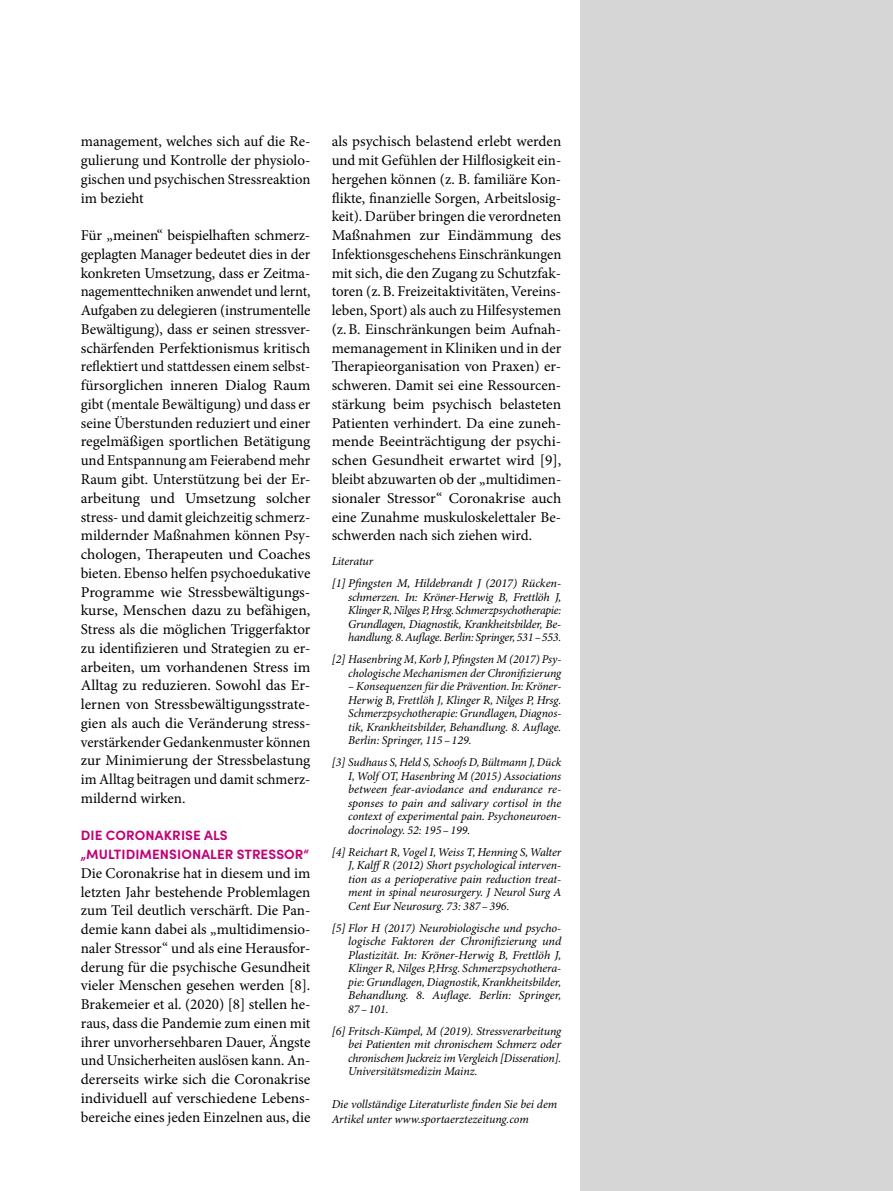
<style>
.page{position:relative;width:893px;height:1191px;background:#fff}
.page>*{position:absolute;margin:0;border:0;box-sizing:border-box;transform-origin:0 0}
.t1{font:15px/18.8px "Minion Pro";color:#000;text-align:justify}
.t2{font:700 13.5px/18.8px "Sofia Pro";letter-spacing:.005em;color:#c10077}
.t3{font:italic 12px/13.5px "Minion Pro";letter-spacing:-.01em;color:#000;text-align:justify}
</style>
<div class="page">
<div style="left:580px;top:0;width:313px;height:1191px;background:#d6d6d6"></div>
<p class="t1" style="left:81px;top:132px;width:231px">management, welches sich auf die Re&shy;gulierung und Kontrolle der physiolo&shy;gischen und psychischen Stressreaktion im bezieht</p>
<p class="t1" style="left:81px;top:226px;width:231px">Für „meinen“ beispielhaften schmerz&shy;geplagten Manager bedeutet dies in der konkreten Umsetzung, dass er Zeitma&shy;nagementtechniken anwendet und lernt, Aufgaben zu delegieren (instrumentelle Bewältigung), dass er seinen stressver&shy;schärfenden Perfektionismus kritisch reflektiert und stattdessen einem selbst&shy;fürsorglichen inneren Dialog Raum gibt (mentale Bewältigung) und dass er seine Überstunden reduziert und einer regelmäßigen sportlichen Betätigung und Entspannung am Feierabend mehr Raum gibt. Unterstützung bei der Er&shy;arbeitung und Umsetzung solcher stress- und damit gleichzeitig schmerz&shy;mildernder Maßnahmen können Psy&shy;chologen, Therapeuten und Coaches bieten. Ebenso helfen psychoedukative Programme wie Stressbewältigungs&shy;kurse, Menschen dazu zu befähigen, Stress als die möglichen Triggerfaktor zu identifizieren und Strategien zu er&shy;arbeiten, um vorhandenen Stress im Alltag zu reduzieren. Sowohl das Er&shy;lernen von Stressbewältigungsstrate&shy;gien als auch die Veränderung stress&shy;verstärkender Gedankenmuster können zur Minimierung der Stressbelastung im Alltag beitragen und damit schmerz&shy;mildernd wirken.</p>
<p class="t2" style="left:81px;top:825px;width:230px">DIE CORONAKRISE ALS „MULTIDIMENSIONALER STRESSOR“</p>
<p class="t1" style="left:81px;top:863px;width:231px">Die Coronakrise hat in diesem und im letzten Jahr bestehende Problemlagen zum Teil deutlich verschärft. Die Pan&shy;demie kann dabei als „multidimensio&shy;naler Stressor“ und als eine Herausfor&shy;derung für die psychische Gesundheit vieler Menschen gesehen werden [8].<br>Brakemeier et al. (2020) [8] stellen he&shy;raus, dass die Pandemie zum einen mit ihrer unvorhersehbaren Dauer, Ängste und Unsicherheiten auslösen kann. An&shy;dererseits wirke sich die Coronakrise individuell auf verschiedene Lebens&shy;bereiche eines jeden Einzelnen aus, die</p>
<p class="t1" style="left:332px;top:132px;width:231px">als psychisch belastend erlebt werden und mit Gefühlen der Hilflosigkeit ein&shy;hergehen können (z. B. familiäre Kon&shy;flikte, finanzielle Sorgen, Arbeitslosig&shy;keit). Darüber bringen die verordneten Maßnahmen zur Eindämmung des Infektionsgeschehens Einschränkungen mit sich, die den Zugang zu Schutzfak&shy;toren (z.B. Freizeitaktivitäten, Vereins&shy;leben, Sport) als auch zu Hilfesystemen (z.B. Einschränkungen beim Aufnah&shy;memanagement in Kliniken und in der Therapieorganisation von Praxen) er&shy;schweren. Damit sei eine Ressourcen&shy;stärkung beim psychisch belasteten Patienten verhindert. Da eine zuneh&shy;mende Beeinträchtigung der psychi&shy;schen Gesundheit erwartet wird [9], bleibt abzuwarten ob der „multidimen&shy;sionaler Stressor“ Coronakrise auch eine Zunahme muskuloskelettaler Be&shy;schwerden nach sich ziehen wird.</p>
<p class="t3" style="left:332px;top:551px;width:231px;line-height:22px">Literatur<br>[1] Pfingsten M, Hildebrandt J (2017) Rücken-</p>
<p class="t3" style="left:348px;top:590px;width:215px">schmerzen. In: Kröner-Herwig B, Frettlöh J, Klinger R, Nilges P, Hrsg. Schmerzpsychotherapie:<br>Grundlagen, Diagnostik, Krankheitsbilder, Be&shy;handlung. 8. Auflage. Berlin: Springer, 531–553.</p>
<p class="t3" style="left:332px;top:653px;width:231px;text-align:right">[2] Hasenbring M, Korb J, Pfingsten M (2017) Psy&shy;chologische Mechanismen der Chronifizierung</p>
<p class="t3" style="left:348px;top:680px;width:215px">– Konsequenzen für die Prävention. In: Kröner-Herwig B, Frettlöh J, Klinger R, Nilges P, Hrsg.<br>Schmerzpsychotherapie: Grundlagen, Diagnos&shy;tik, Krankheitsbilder, Behandlung. 8. Auflage.<br>Berlin: Springer, 115–129.</p>
<p class="t3" style="left:348px;top:756px;width:215px;text-indent:-17px">[3] Sudhaus S, Held S, Schoofs D, Bültmann J, Dück I, Wolf OT, Hasenbring M (2015) Associations between fear-aviodance and endurance re&shy;sponses to pain and salivary cortisol in the context of experimental pain. Psychoneuroen&shy;docrinology. 52: 195–199.</p>
<p class="t3" style="left:348px;top:845px;width:215px;text-indent:-17px">[4] Reichart R, Vogel I, Weiss T, Henning S, Walter J, Kalff R (2012) Short psychological interven&shy;tion as a perioperative pain reduction treat&shy;ment in spinal neurosurgery. J Neurol Surg A Cent Eur Neurosurg. 73: 387 –396.</p>
<p class="t3" style="left:348px;top:921px;width:215px;text-indent:-17px">[5] Flor H (2017) Neurobiologische und psycho&shy;logische Faktoren der Chronifizierung und Plastizität. In: Kröner-Herwig B, Frettlöh J, Klinger R, Nilges P,Hrsg. Schmerzpsychothera&shy;pie: Grundlagen, Diagnostik, Krankheitsbilder, Behandlung. 8. Auflage. Berlin: Springer, 87 –101.</p>
<p class="t3" style="left:348px;top:1024px;width:215px;text-indent:-17px">[6] Fritsch-Kümpel, M (2019). Stressverarbeitung bei Patienten mit chronischem Schmerz oder chronischem Juckreiz im Vergleich [Disseration].<br>Universitätsmedizin Mainz.</p>
<p class="t3" style="left:332px;top:1097px;width:227px;line-height:15px">Die vollständige Literaturliste finden Sie bei dem<br>Artikel unter www.sportaerztezeitung.com</p>
</div>
